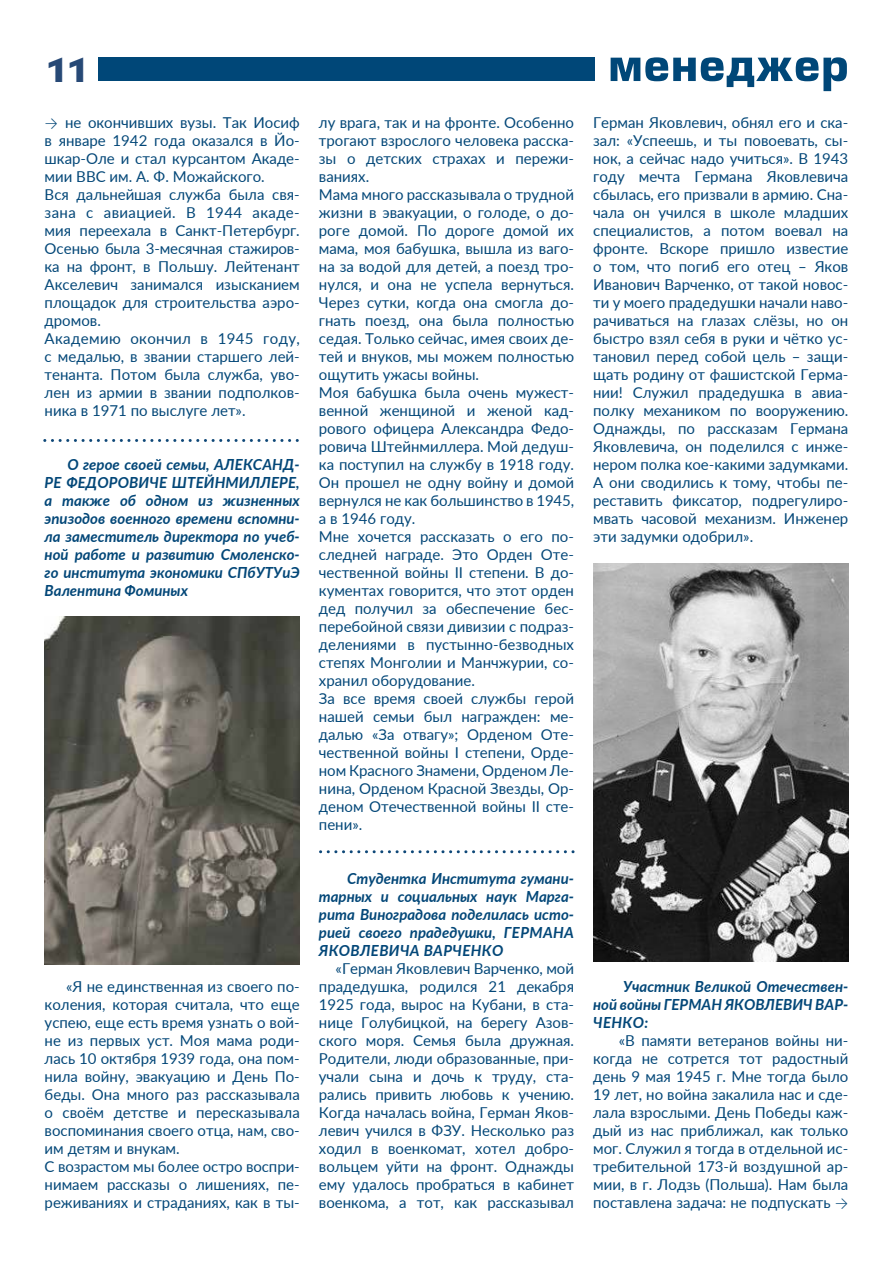
<style>
.page{position:relative;width:893px;height:1263px;background:#fff}
.page>*{position:absolute;margin:0;border:0;box-sizing:border-box;transform-origin:0 0}
.t1{font:34.5px "Parangon 530 C";color:#274976}
.t2{font:15px/18px "Lato";color:#034778}
.t3{font:italic 700 15px/18px "Lato";color:#034778;text-align:justify}
.s1{font-family:"Calibri";font-weight:300}
</style>
<div class="page">
<svg style="left:611px;top:57px;width:236px;height:34px"></svg>
<div style="left:98px;top:58px;width:497px;height:23px;background:#004778"></div>
<img style="left:45px;top:617px;width:255px;height:347px">
<svg style="left:45px;top:439px;width:254px;height:3px"></svg>
<img style="left:593px;top:564px;width:255px;height:397px">
<svg style="left:321px;top:850px;width:254px;height:3px"></svg>
<h1 class="t1" style="left:46px;top:52px;width:46px">11</h1>
<p class="t2" style="left:45px;top:113px;width:257px"><span class="s1">→</span> не окончивших вузы. Так Иосиф в январе 1942 года оказался в Йо&shy;шкар-Оле и стал курсантом Акаде&shy;мии ВВС им. А. Ф. Можайского.<br>Вся дальнейшая служба была свя&shy;зана с авиацией. В 1944 акаде&shy;мия переехала в Санкт-Петербург.<br>Осенью была 3-месячная стажиров&shy;ка на фронт, в Польшу. Лейтенант<br>Акселевич занимался изысканием площадок для строительства аэро&shy;дромов.<br>Академию окончил в 1945 году, с медалью, в звании старшего лей&shy;тенанта. Потом была служба, уво&shy;лен из армии в звании подполков&shy;ника в 1971 по выслуге лет».</p>
<p class="t3" style="left:45px;top:455px;width:257px;text-indent:23px">О герое своей семьи, АЛЕКСАНД-РЕ ФЕДОРОВИЧЕ ШТЕЙНМИЛЛЕРЕ, а также об одном из жизненных эпизодов военного времени вспомни&shy;ла заместитель директора по учеб&shy;ной работе и развитию Смоленско&shy;го института экономики СПбУТУиЭ Валентина Фоминых</p>
<p class="t2" style="left:45px;top:977px;width:257px;text-indent:21px">«Я не единственная из своего по&shy;коления, которая считала, что еще успею, еще есть время узнать о вой&shy;не из первых уст. Моя мама роди&shy;лась 10 октября 1939 года, она пом&shy;нила войну, эвакуацию и День По&shy;беды. Она много раз рассказывала о своём детстве и пересказывала воспоминания своего отца, нам, сво&shy;им детям и внукам.<br>С возрастом мы более остро воспри&shy;нимаем рассказы о лишениях, пе&shy;реживаниях и страданиях, как в ты-</p>
<p class="t2" style="left:319px;top:113px;width:257px">лу врага, так и на фронте. Особенно трогают взрослого человека расска&shy;зы о детских страхах и пережи&shy;ваниях.<br>Мама много рассказывала о трудной жизни в эвакуации, о голоде, о до&shy;роге домой. По дороге домой их мама, моя бабушка, вышла из ваго&shy;на за водой для детей, а поезд тро&shy;нулся, и она не успела вернуться.<br>Через сутки, когда она смогла до&shy;гнать поезд, она была полностью седая. Только сейчас, имея своих де&shy;тей и внуков, мы можем полностью ощутить ужасы войны.<br>Моя бабушка была очень мужест&shy;венной женщиной и женой кад&shy;рового офицера Александра Федо&shy;ровича Штейнмиллера. Мой дедуш&shy;ка поступил на службу в 1918 году.<br>Он прошел не одну войну и домой вернулся не как большинство в 1945, а в 1946 году.<br>Мне хочется рассказать о его по&shy;следней награде. Это Орден Оте&shy;чественной войны II степени. В до&shy;кументах говорится, что этот орден дед получил за обеспечение бес&shy;перебойной связи дивизии с подраз&shy;делениями в пустынно-безводных степях Монголии и Манчжурии, со&shy;хранил оборудование.<br>За все время своей службы герой нашей семьи был награжден: ме&shy;далью «За отвагу»; Орденом Оте&shy;чественной войны I степени, Орде&shy;ном Красного Знамени, Орденом Ле&shy;нина, Орденом Красной Звезды, Ор&shy;деном Отечественной войны II сте&shy;пени».</p>
<p class="t3" style="left:319px;top:869px;width:257px;text-indent:28px">Студентка Института гумани&shy;тарных и социальных наук Марга&shy;рита Виноградова поделилась исто&shy;рией своего прадедушки, ГЕРМАНА ЯКОВЛЕВИЧА ВАРЧЕНКО</p>
<p class="t2" style="left:319px;top:959px;width:257px;text-align:justify;text-indent:17px">«Герман Яковлевич Варченко, мой прадедушка, родился 21 декабря 1925 года, вырос на Кубани, в ста&shy;нице Голубицкой, на берегу Азов&shy;ского моря. Семья была дружная.<br>Родители, люди образованные, при&shy;учали сына и дочь к труду, ста&shy;рались привить любовь к учению.<br>Когда началась война, Герман Яков&shy;левич учился в ФЗУ. Несколько раз ходил в военкомат, хотел добро&shy;вольцем уйти на фронт. Однажды ему удалось пробраться в кабинет военкома, а тот, как рассказывал</p>
<p class="t2" style="left:593px;top:113px;width:257px;text-align:justify">Герман Яковлевич, обнял его и ска&shy;зал: «Успеешь, и ты повоевать, сы&shy;нок, а сейчас надо учиться». В 1943 году мечта Германа Яковлевича сбылась, его призвали в армию. Сна&shy;чала он учился в школе младших специалистов, а потом воевал на фронте. Вскоре пришло известие о том, что погиб его отец – Яков Иванович Варченко, от такой новос&shy;ти у моего прадедушки начали наво&shy;рачиваться на глазах слёзы, но он быстро взял себя в руки и чётко ус&shy;тановил перед собой цель – защи&shy;щать родину от фашистской Герма&shy;нии! Служил прадедушка в авиа&shy;полку механиком по вооружению.<br>Однажды, по рассказам Германа Яковлевича, он поделился с инже&shy;нером полка кое-какими задумками.<br>А они сводились к тому, чтобы пе&shy;реставить фиксатор, подрегулиро&shy;мвать часовой механизм. Инженер эти задумки одобрил».</p>
<p class="t3" style="left:593px;top:977px;width:257px;text-indent:30px">Участник Великой Отечествен&shy;ной войны ГЕРМАН ЯКОВЛЕВИЧ ВАР-ЧЕНКО:</p>
<p class="t2" style="left:593px;top:1031px;width:257px;text-align:justify;text-indent:26px">«В памяти ветеранов войны ни&shy;когда не сотрется тот радостный день 9 мая 1945 г. Мне тогда было 19 лет, но война закалила нас и сде&shy;лала взрослыми. День Победы каж&shy;дый из нас приближал, как только мог. Служил я тогда в отдельной ис&shy;требительной 173-й воздушной ар&shy;мии, в г. Лодзь (Польша). Нам была поставлена задача: не подпускать <span class="s1">→</span></p>
</div>
